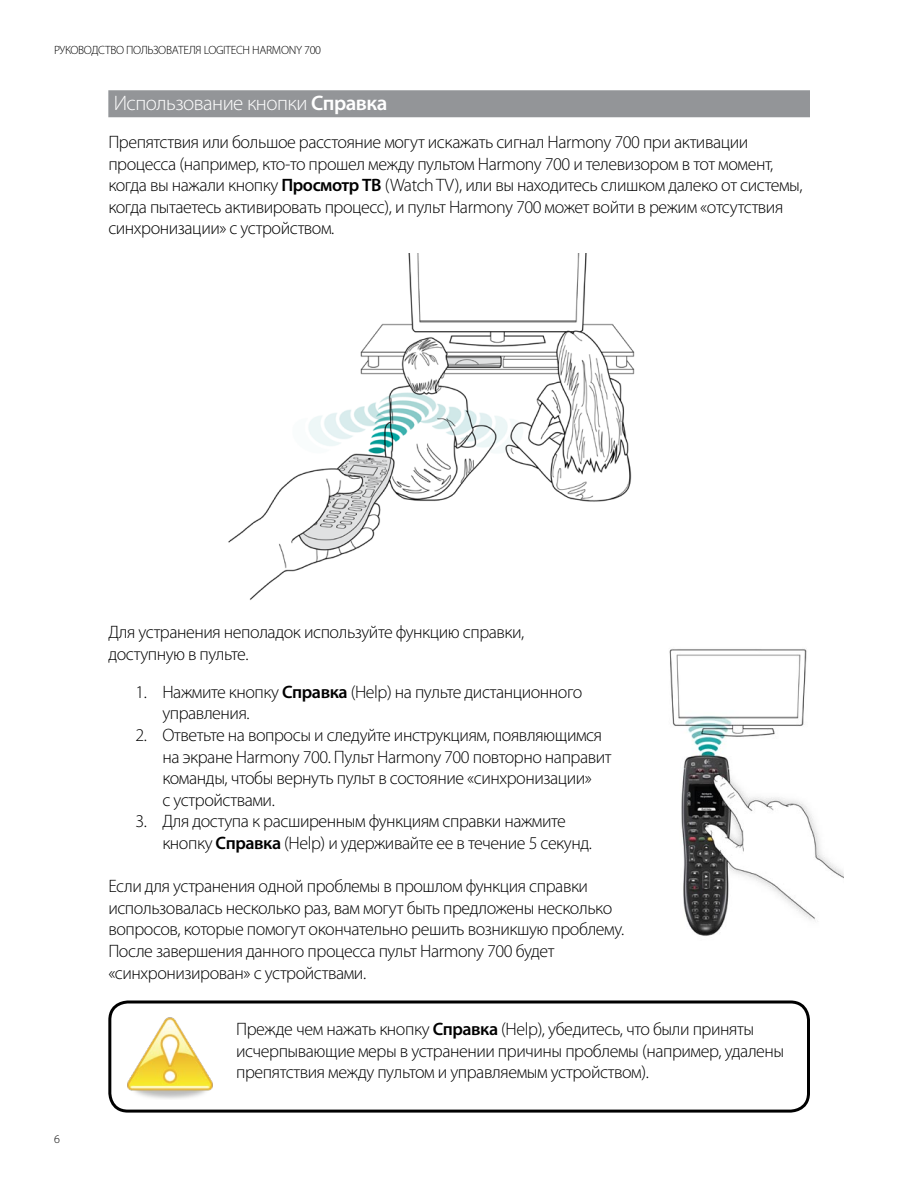
<style>
.page{position:relative;width:918px;height:1188px;background:#fff}
.page>*{position:absolute;margin:0;border:0;box-sizing:border-box;transform-origin:0 0}
.t1{font:300 21px "Myriad Pro";letter-spacing:-.025em;color:#fff}
.t2{font:300 18px/21.6px "Myriad Pro";letter-spacing:-.025em;color:#000}
.t3{font:300 12px "Myriad Pro";letter-spacing:-.025em;color:#000}
.s1{font-weight:600}
</style>
<div class="page">
<div style="left:108px;top:90px;width:702px;height:27px;background:#939598"></div>
<img style="left:228px;top:253px;width:407px;height:347px">
<div style="left:108px;top:1000px;width:702px;height:113px;border:3px solid #000;border-radius:18px"></div>
<img style="left:127px;top:1017px;width:86px;height:82px">
<img style="left:669px;top:649px;width:175px;height:287px">
<p class="t3" style="left:54px;top:43px;width:269px">РУКОВОДСТВО ПОЛЬЗОВАТЕЛЯ LOGITECH HARMONY 700</p>
<p class="t1" style="left:114px;top:91px;width:275px">Использование кнопки <span class="s1">Справка</span></p>
<p class="t2" style="left:108px;top:131px;width:696px">Препятствия или большое расстояние могут искажать сигнал Harmony 700 при активации процесса (например, кто-то прошел между пультом Harmony 700 и телевизором в тот момент, когда вы нажали кнопку <span class="s1">Просмотр ТВ</span> (Watch TV), или вы находитесь слишком далеко от системы, когда пытаетесь активировать процесс), и пульт Harmony 700 может войти в режим «отсутствия синхронизации» с устройством.</p>
<p class="t2" style="left:108px;top:621px;width:418px">Для устранения неполадок используйте функцию справки, доступную в пульте.</p>
<p class="t2" style="left:162px;top:681px;width:422px;text-indent:-27px">1. Нажмите кнопку <span class="s1">Справка</span> (Help) на пульте дистанционного управления.</p>
<p class="t2" style="left:162px;top:724px;width:451px;text-indent:-27px">2. Ответьте на вопросы и следуйте инструкциям, появляющимся на экране Harmony 700. Пульт Harmony 700 повторно направит команды, чтобы вернуть пульт в состояние «синхронизации»<br>с устройствами.</p>
<p class="t2" style="left:162px;top:810px;width:431px;text-indent:-27px">3. Для доступа к расширенным функциям справки нажмите кнопку <span class="s1">Справка</span> (Help) и удерживайте ее в течение 5 секунд.</p>
<p class="t2" style="left:108px;top:875px;width:517px">Если для устранения одной проблемы в прошлом функция справки использовалась несколько раз, вам могут быть предложены несколько вопросов, которые помогут окончательно решить возникшую проблему.<br>После завершения данного процесса пульт Harmony 700 будет «синхронизирован» с устройствами.</p>
<p class="t3" style="left:54px;top:1132px;width:7px">6</p>
<p class="t2" style="left:236px;top:1018px;width:550px">Прежде чем нажать кнопку <span class="s1">Справка</span> (Help), убедитесь, что были приняты исчерпывающие меры в устранении причины проблемы (например, удалены препятствия между пультом и управляемым устройством).</p>
</div>
